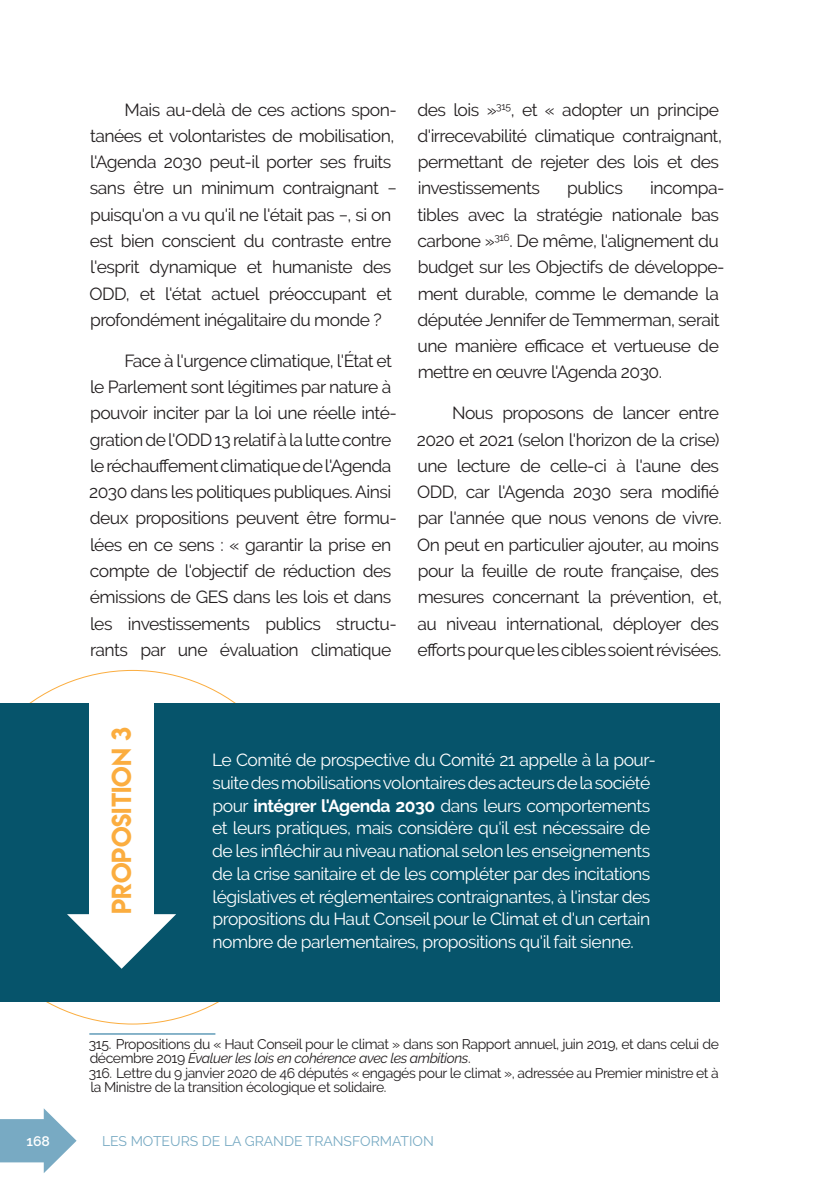
<style>
.page{position:relative;width:819px;height:1191px;background:#fff}
.page>*{position:absolute;margin:0;border:0;box-sizing:border-box;transform-origin:0 0}
.Titre_proposition{font:24.5px "Lemon Milk";color:#fbad3f}
.Corps{font:17.5px/26.2px "Raleway";letter-spacing:-.03em;color:#231f20}
.Corps_proposition{font:17.5px/22.8px "Raleway";letter-spacing:-.03em;color:#fff}
.Note_bas_de_page{font:14px/14px "Raleway";letter-spacing:-.03em;color:#231f20}
.t1{font:14px "Raleway";color:#78aac3}
.t2{font:600 14px "Raleway";color:#fff}
.s1{font-weight:700}
.s2{font-style:italic}
</style>
<div class="page">
<svg style="left:0;top:1108px;width:77px;height:65px"></svg>
<svg style="left:29px;top:670px;width:207px;height:354px"></svg>
<hr style="left:89px;top:1033px;width:126px;height:1px;background:#78aac3">
<div style="left:0;top:703px;width:719px;height:299px;background:#06546b"></div>
<div style="left:89px;top:692px;width:65px;height:223px;background:#fff"></div>
<svg style="left:67px;top:914px;width:109px;height:54px"></svg>
<p class="Corps" style="left:89px;top:96px;width:309px;text-indent:35px">Mais au-delà de ces actions spon&shy;tanées et volontaristes de mobilisation, l'Agenda 2030 peut-il porter ses fruits sans être un minimum contraignant − puisqu'on a vu qu'il ne l'était pas −, si on est bien conscient du contraste entre l'esprit dynamique et humaniste des ODD, et l'état actuel préoccupant et profondément inégalitaire du monde ?</p>
<p class="Corps" style="left:89px;top:347px;width:309px;text-indent:35px">Face à l'urgence climatique, l'État et le Parlement sont légitimes par nature à pouvoir inciter par la loi une réelle inté&shy;gration de l'ODD 13 relatif à la lutte contre le réchauffement climatique de l'Agenda 2030 dans les politiques publiques. Ainsi deux propositions peuvent être formu&shy;lées en ce sens : « garantir la prise en compte de l'objectif de réduction des émissions de GES dans les lois et dans les investissements publics structu&shy;rants par une évaluation climatique</p>
<p class="Corps" style="left:417px;top:96px;width:306px">des lois »<sup>315</sup>, et « adopter un principe d'irrecevabilité climatique contraignant, permettant de rejeter des lois et des investissements</p>
<p class="Corps" style="left:417px;top:175px;width:308px;text-indent:233px">incompa&shy;tibles avec la stratégie nationale bas carbone »<sup>316</sup>. De même, l'alignement du budget sur les Objectifs de développe&shy;ment durable, comme le demande la députée Jennifer de Temmerman, serait une manière efficace et vertueuse de mettre en œuvre l'Agenda 2030.</p>
<p class="Corps" style="left:417px;top:400px;width:306px;text-indent:35px">Nous proposons de lancer entre 2020 et 2021 (selon l'horizon de la crise) une lecture de celle-ci à l'aune des ODD, car l'Agenda 2030 sera modifié par l'année que nous venons de vivre.<br>On peut en particulier ajouter, au moins pour la feuille de route française, des mesures concernant la prévention, et, au niveau international, déployer des efforts pour que les cibles soient révisées.</p>
<p class="Corps" style="left:567px;top:175px;width:57px">publics</p>
<p class="Titre_proposition" style="left:104px;top:914px;width:188px;rotate:-90deg">Proposition 3</p>
<p class="Corps_proposition" style="left:212px;top:748px;width:445px">Le Comité de prospective du Comité 21 appelle à la pour&shy;suite des mobilisations volontaires des acteurs de la société pour <span class="s1">intégrer l'Agenda 2030</span> dans leurs comportements et leurs pratiques, mais considère qu'il est nécessaire de de les infléchir au niveau national selon les enseignements de la crise sanitaire et de les compléter par des incitations législatives et réglementaires contraignantes, à l'instar des propositions du Haut Conseil pour le Climat et d'un certain nombre de parlementaires, propositions qu'il fait sienne.</p>
<p class="Note_bas_de_page" style="left:89px;top:1036px;width:631px">315. Propositions du « Haut Conseil pour le climat » dans son Rapport annuel, juin 2019, et dans celui de décembre 2019 <span class="s2">Évaluer les lois en cohérence avec les ambitions</span>.</p>
<p class="Note_bas_de_page" style="left:89px;top:1065px;width:631px">316. Lettre du 9 janvier 2020 de 46 députés « engagés pour le climat », adressée au Premier ministre et à la Ministre de la transition écologique et solidaire.</p>
<p class="t2" style="left:27px;top:1133px;width:25px">168</p>
<p class="t1" style="left:102px;top:1133px;width:333px">LES MOTEURS DE LA GRANDE TRANSFORMATION</p>
</div>
